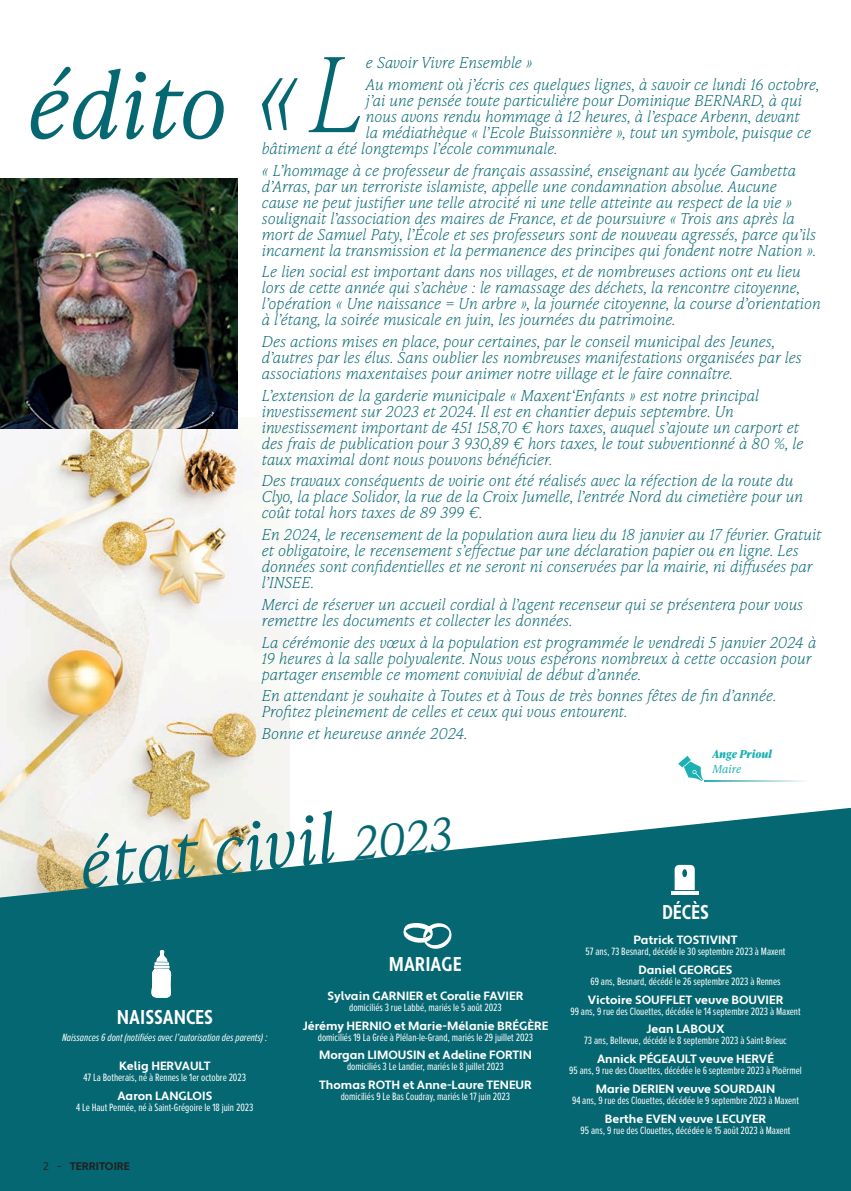
<style>
.page{position:relative;width:851px;height:1191px;background:#fff}
.page>*{position:absolute;margin:0;border:0;box-sizing:border-box;transform-origin:0 0}
.t1{font:italic 300 89px "Ivy Presto Text";color:#046771}
.t2{font:italic 300 66px "Ivy Presto Text";color:#046771}
.t3{font:700 condensed 20px "Apertura";color:#fff;scale:.9 1}
.t4{font:italic 100 15px/16px "Ivy Presto Text";color:#046771}
.t5{font:700 12px "Apertura";color:#fff}
.t6{font:11px "Proxima Nova Ex Cn";color:#fff}
.t7{font:italic 11px "Proxima Nova Ex Cn";color:#fff}
.t8{font:700 11px "Apertura";color:#231f20}
.t9{font:italic 700 11px "Ivy Presto Text";color:#1bb1b3}
.t10{font:italic 300 11px "Ivy Presto Text";letter-spacing:-.005em;color:#1bb1b3}
.s1{font-weight:100;font-size:102.9px}
.s2{font-size:45px}
.s3{font-weight:400}
</style>
<div class="page">
<img style="left:0;top:418px;width:290px;height:390px">
<svg style="left:0;top:808px;width:850px;height:383px;background:#20777e"></svg>
<img style="left:0;top:179px;width:237px;height:250px">
<svg style="left:678px;top:756px;width:25px;height:25px"></svg>
<svg style="left:704px;top:780px;width:101px;height:1px"></svg>
<svg style="left:671px;top:890px;width:27px;height:4px"></svg>
<svg style="left:674px;top:865px;width:20px;height:25px"></svg>
<svg style="left:150px;top:949px;width:22px;height:49px"></svg>
<svg style="left:403px;top:920px;width:49px;height:31px"></svg>
<h1 class="t1" style="left:27px;top:41px;width:340px">édito <span class="s1">« L</span></h1>
<p class="t4" style="left:366px;top:51px;width:455px;line-height:21.7px">e Savoir Vivre Ensemble »<br>Au moment où j’écris ces quelques lignes, à savoir ce lundi 16 octobre,</p>
<p class="t4" style="left:366px;top:92px;width:437px">j’ai une pensée toute particulière pour Dominique BERNARD, à qui</p>
<p class="t4" style="left:366px;top:108px;width:435px">nous avons rendu hommage à 12 heures, à l’espace Arbenn, devant</p>
<p class="t4" style="left:366px;top:124px;width:447px">la médiathèque « l’Ecole Buissonnière », tout un symbole, puisque ce</p>
<p class="t4" style="left:262px;top:140px;width:297px">bâtiment a été longtemps l’école communale.</p>
<p class="t4" style="left:262px;top:161px;width:556px">« L’hommage à ce professeur de français assassiné, enseignant au lycée Gambetta d’Arras, par un terroriste islamiste, appelle une condamnation absolue. Aucune cause ne peut justifier une telle atrocité ni une telle atteinte au respect de la vie » soulignait l’association des maires de France, et de poursuivre « Trois ans après la mort de Samuel Paty, l’École et ses professeurs sont de nouveau agressés, parce qu’ils incarnent la transmission et la permanence des principes qui fondent notre Nation ».</p>
<p class="t4" style="left:262px;top:263px;width:560px">Le lien social est important dans nos villages, et de nombreuses actions ont eu lieu lors de cette année qui s’achève : le ramassage des déchets, la rencontre citoyenne, l’opération « Une naissance = Un arbre », la journée citoyenne, la course d’orientation à l’étang, la soirée musicale en juin, les journées du patrimoine.</p>
<p class="t4" style="left:262px;top:333px;width:541px">Des actions mises en place, pour certaines, par le conseil municipal des Jeunes, d’autres par les élus. Sans oublier les nombreuses manifestations organisées par les associations maxentaises pour animer notre village et le faire connaître.</p>
<p class="t4" style="left:262px;top:386px;width:543px">L’extension de la garderie municipale « Maxent‘Enfants » est notre principal investissement sur 2023 et 2024. Il est en chantier depuis septembre. Un investissement important de 451 158,70 € hors taxes, auquel s’ajoute un carport et des frais de publication pour 3 930,89 € hors taxes, le tout subventionné à 80 %, le taux maximal dont nous pouvons bénéficier.</p>
<p class="t4" style="left:262px;top:472px;width:542px">Des travaux conséquents de voirie ont été réalisés avec la réfection de la route du<br>Clyo, la place Solidor, la rue de la Croix Jumelle, l’entrée Nord du cimetière pour un coût total hors taxes de 89 399 €.</p>
<p class="t4" style="left:262px;top:526px;width:561px">En 2024, le recensement de la population aura lieu du 18 janvier au 17 février. Gratuit et obligatoire, le recensement s’effectue par une déclaration papier ou en ligne. Les données sont confidentielles et ne seront ni conservées par la mairie, ni diffusées par l’INSEE.</p>
<p class="t4" style="left:262px;top:595px;width:543px">Merci de réserver un accueil cordial à l’agent recenseur qui se présentera pour vous remettre les documents et collecter les données.</p>
<p class="t4" style="left:262px;top:633px;width:556px">La cérémonie des vœux à la population est programmée le vendredi 5 janvier 2024 à<br>19 heures à la salle polyvalente. Nous vous espérons nombreux à cette occasion pour partager ensemble ce moment convivial de début d’année.</p>
<p class="t4" style="left:262px;top:687px;width:516px">En attendant je souhaite à Toutes et à Tous de très bonnes fêtes de fin d’année.<br>Profitez pleinement de celles et ceux qui vous entourent.</p>
<p class="t4" style="left:262px;top:724px;width:207px">Bonne et heureuse année 2024.</p>
<p class="t9" style="left:712px;top:746px;width:61px">Ange Prioul</p>
<p class="t10" style="left:712px;top:761px;width:30px">Maire</p>
<h2 class="t2" style="left:74px;top:817px;width:376px;rotate:-6deg">état civil <span class="s2">2023</span></h2>
<h3 class="t3" style="left:117px;top:1005px;width:108px">NAISSANCES</h3>
<p class="t7" style="left:62px;top:1029px;width:207px">Naissances 6 dont (notifiées avec l’autorisation des parents) :</p>
<p class="t5" style="left:119px;top:1059px;width:93px">Kelig HERVAULT</p>
<p class="t6" style="left:84px;top:1069px;width:164px">47 La Botherais, né à Rennes le 1er octobre 2023</p>
<p class="t5" style="left:117px;top:1088px;width:96px">Aaron LANGLOIS</p>
<p class="t6" style="left:76px;top:1099px;width:179px">4 Le Haut Pennée, né à Saint-Grégoire le 18 juin 2023</p>
<p class="t8" style="left:43px;top:1160px;width:89px"><span class="s3">2 -</span> TERRITOIRE</p>
<h3 class="t3" style="left:389px;top:951px;width:82px">MARIAGE</h3>
<p class="t5" style="left:327px;top:988px;width:197px">Sylvain GARNIER et Coralie FAVIER</p>
<p class="t6" style="left:349px;top:999px;width:154px">domiciliés 3 rue Labbé, mariés le 5 août 2023</p>
<p class="t5" style="left:302px;top:1018px;width:247px">Jérémy HERNIO et Marie-Mélanie BRÉGÈRE</p>
<p class="t6" style="left:318px;top:1029px;width:217px">domiciliés 19 La Grée à Plélan-le-Grand, mariés le 29 juillet 2023</p>
<p class="t5" style="left:319px;top:1048px;width:214px">Morgan LIMOUSIN et Adeline FORTIN</p>
<p class="t6" style="left:347px;top:1058px;width:158px">domiciliés 3 Le Landier, mariés le 8 juillet 2023</p>
<p class="t5" style="left:319px;top:1077px;width:214px">Thomas ROTH et Anne-Laure TENEUR</p>
<p class="t6" style="left:341px;top:1088px;width:171px">domiciliés 9 Le Bas Coudray, mariés le 17 juin 2023</p>
<h3 class="t3" style="left:662px;top:900px;width:54px">DÉCÈS</h3>
<p class="t5" style="left:633px;top:933px;width:105px">Patrick TOSTIVINT</p>
<p class="t6" style="left:585px;top:943px;width:201px">57 ans, 73 Besnard, décédé le 30 septembre 2023 à Maxent</p>
<p class="t5" style="left:638px;top:962px;width:95px">Daniel GEORGES</p>
<p class="t6" style="left:590px;top:973px;width:192px">69 ans, Besnard, décédé le 26 septembre 2023 à Rennes</p>
<p class="t5" style="left:587px;top:992px;width:197px">Victoire SOUFFLET veuve BOUVIER</p>
<p class="t6" style="left:570px;top:1003px;width:232px">99 ans, 9 rue des Clouettes, décédée le 14 septembre 2023 à Maxent</p>
<p class="t5" style="left:646px;top:1022px;width:80px">Jean LABOUX</p>
<p class="t6" style="left:584px;top:1032px;width:204px">73 ans, Bellevue, décédé le 8 septembre 2023 à Saint-Brieuc</p>
<p class="t5" style="left:597px;top:1051px;width:178px">Annick PÉGEAULT veuve HERVÉ</p>
<p class="t6" style="left:569px;top:1062px;width:234px">95 ans, 9 rue des Clouettes, décédée le 6 septembre 2023 à Ploërmel</p>
<p class="t5" style="left:595px;top:1081px;width:181px">Marie DERIEN veuve SOURDAIN</p>
<p class="t6" style="left:572px;top:1092px;width:228px">94 ans, 9 rue des Clouettes, décédée le 9 septembre 2023 à Maxent</p>
<p class="t5" style="left:604px;top:1111px;width:163px">Berthe EVEN veuve LECUYER</p>
<p class="t6" style="left:580px;top:1121px;width:211px">95 ans, 9 rue des Clouettes, décédée le 15 août 2023 à Maxent</p>
</div>
